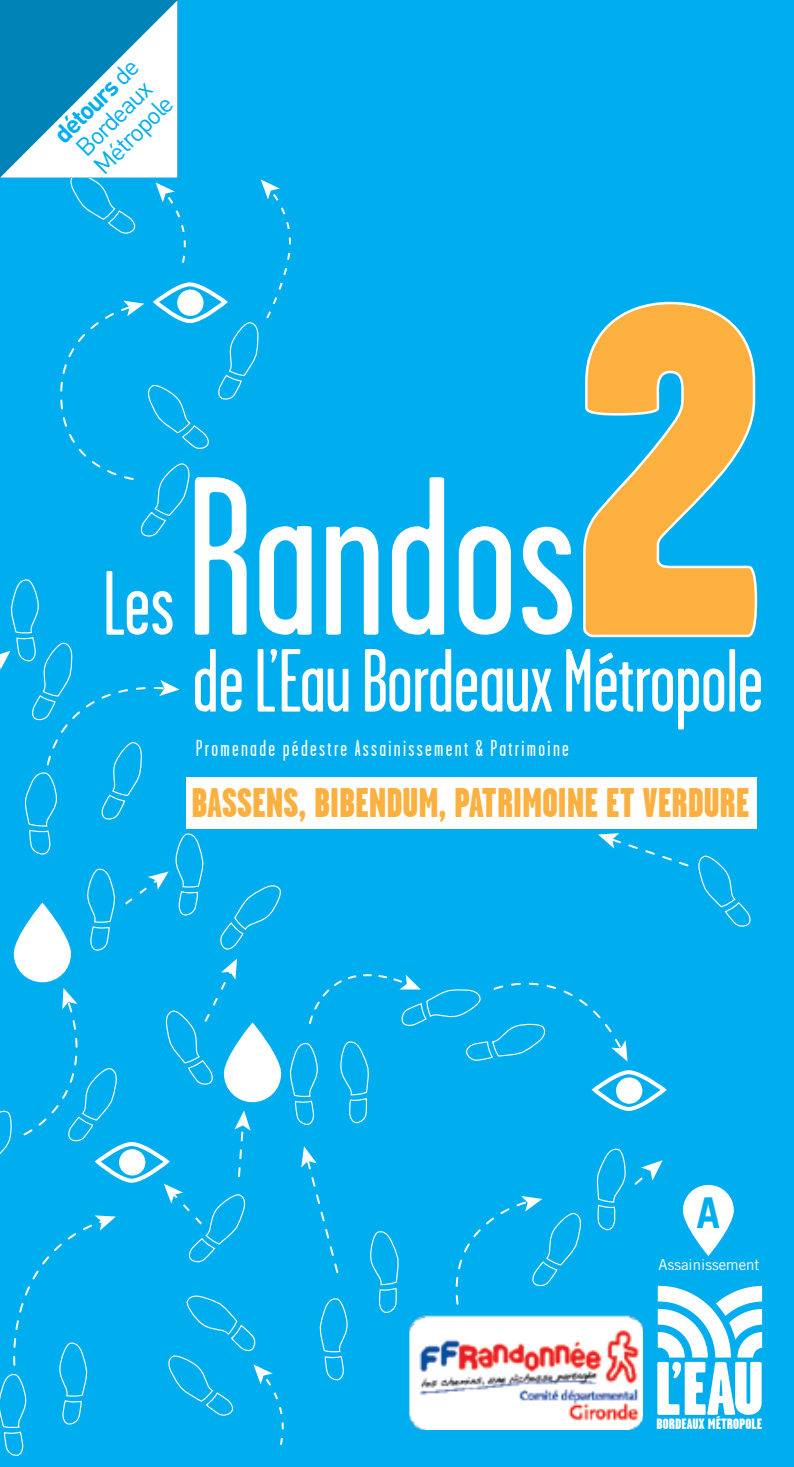
<style>
.page{position:relative;width:794px;height:1467px;background:#00aeef}
.page>*{position:absolute;margin:0;border:0;box-sizing:border-box;transform-origin:0 0}
.t1{font:900 475.5px "Garage Gothic";color:#fbb03f}
.t2{font:225px "Garage Gothic";color:#fff}
.t3{font:91px "Garage Gothic";color:#fff}
.t4{font:89.5px "Garage Gothic";letter-spacing:-.01em;color:#fff}
.t5{font:700 42.5px "Trade Gothic";color:#00aeef}
.t6{font:900 41.5px "Garage Gothic";color:#fbb03f;scale:.93 1}
.t7{font:25px/25px "DIN";color:#00aeef}
.t8{font:23px "Garage Gothic";letter-spacing:.1em;color:#fff}
.t9{font:900 15px "Garage Gothic";color:#fff}
.t10{font:15px "Trade Gothic";color:#fff}
.s1{font-weight:700}
</style>
<div class="page">
<img style="left:409px;top:1316px;width:234px;height:113px">
<svg style="left:681px;top:1183px;width:54px;height:75px;fill:#fff"></svg>
<svg style="left:657px;top:1286px;width:105px;height:129px"></svg>
<svg style="left:60px;top:301px;width:149px;height:236px"></svg>
<svg style="left:218px;top:179px;width:73px;height:221px"></svg>
<svg style="left:156px;top:284px;width:69px;height:37px"></svg>
<div style="left:154px;top:282px;width:73px;height:41px;border:4px solid #fff;border-radius:50%"></div>
<div style="left:177px;top:290px;width:26px;height:26px;background:#fff;border-radius:50%"></div>
<svg style="left:698px;top:855px;width:53px;height:72px"></svg>
<svg style="left:598px;top:833px;width:90px;height:33px"></svg>
<svg style="left:319px;top:1298px;width:28px;height:83px"></svg>
<svg style="left:597px;top:1148px;width:29px;height:83px"></svg>
<svg style="left:370px;top:1231px;width:29px;height:82px"></svg>
<svg style="left:289px;top:974px;width:338px;height:151px"></svg>
<svg style="left:301px;top:1146px;width:37px;height:127px"></svg>
<svg style="left:634px;top:1160px;width:29px;height:25px"></svg>
<svg style="left:500px;top:1208px;width:9px;height:6px"></svg>
<svg style="left:473px;top:1217px;width:21px;height:20px"></svg>
<svg style="left:464px;top:1243px;width:6px;height:9px"></svg>
<svg style="left:458px;top:1259px;width:4px;height:10px"></svg>
<svg style="left:456px;top:1277px;width:2px;height:10px"></svg>
<svg style="left:456px;top:1295px;width:2px;height:10px"></svg>
<svg style="left:516px;top:1196px;width:65px;height:91px"></svg>
<svg style="left:595px;top:1072px;width:68px;height:37px"></svg>
<div style="left:592px;top:1070px;width:73px;height:41px;border:4px solid #fff;border-radius:50%"></div>
<div style="left:616px;top:1077px;width:26px;height:27px;background:#fff;border-radius:50%"></div>
<svg style="left:220px;top:885px;width:61px;height:65px"></svg>
<svg style="left:0;top:1110px;width:12px;height:45px"></svg>
<svg style="left:0;top:1215px;width:116px;height:241px"></svg>
<svg style="left:23px;top:988px;width:94px;height:154px"></svg>
<svg style="left:164px;top:1184px;width:82px;height:79px"></svg>
<svg style="left:238px;top:1167px;width:3px;height:10px"></svg>
<svg style="left:239px;top:1149px;width:3px;height:10px"></svg>
<svg style="left:234px;top:1110px;width:16px;height:31px"></svg>
<svg style="left:165px;top:958px;width:72px;height:129px"></svg>
<svg style="left:280px;top:1438px;width:3px;height:7px"></svg>
<svg style="left:168px;top:1295px;width:116px;height:134px"></svg>
<svg style="left:98px;top:1144px;width:69px;height:37px"></svg>
<div style="left:96px;top:1142px;width:73px;height:41px;border:4px solid #fff;border-radius:50%"></div>
<div style="left:119px;top:1149px;width:26px;height:26px;background:#fff;border-radius:50%"></div>
<div style="left:14px;top:902px;width:57px;height:80px;background:#fff;border-radius:29px"></div>
<svg style="left:224px;top:1022px;width:57px;height:80px;fill:#fff"></svg>
<svg style="left:182px;top:256px;width:3px;height:7px"></svg>
<svg style="left:0;top:579px;width:204px;height:373px"></svg>
<svg style="left:0;top:0;width:186px;height:247px"></svg>
<div style="left:186px;top:778px;width:571px;height:51px;background:#fff"></div>
<svg style="left:583px;top:301px;width:175px;height:337px"></svg>
<p class="t7" style="left:49px;top:129px;width:110px;rotate:-45deg"><span class="s1">détours</span> de<br>Bordeaux<br>Métropole</p>
<h3 class="t3" style="left:103px;top:557px;width:73px">Les</h3>
<h1 class="t1" style="left:570px;top:211px;width:202px">2</h1>
<h2 class="t2" style="left:186px;top:442px;width:392px">Randos</h2>
<h3 class="t4" style="left:192px;top:635px;width:573px">de L’Eau Bordeaux Métropole</h3>
<p class="t8" style="left:196px;top:736px;width:374px">Promenade pédestre Assainissement &amp; Patrimoine</p>
<h3 class="t6" style="left:191px;top:780px;width:601px">BASSENS, BIBENDUM, PATRIMOINE ET VERDURE</h3>
<h3 class="t5" style="left:696px;top:1187px;width:25px">A</h3>
<p class="t10" style="left:658px;top:1256px;width:102px">Assainissement</p>
<p class="t9" style="left:656px;top:1416px;width:107px">BORDEAUX MÉTROPOLE</p>
</div>
